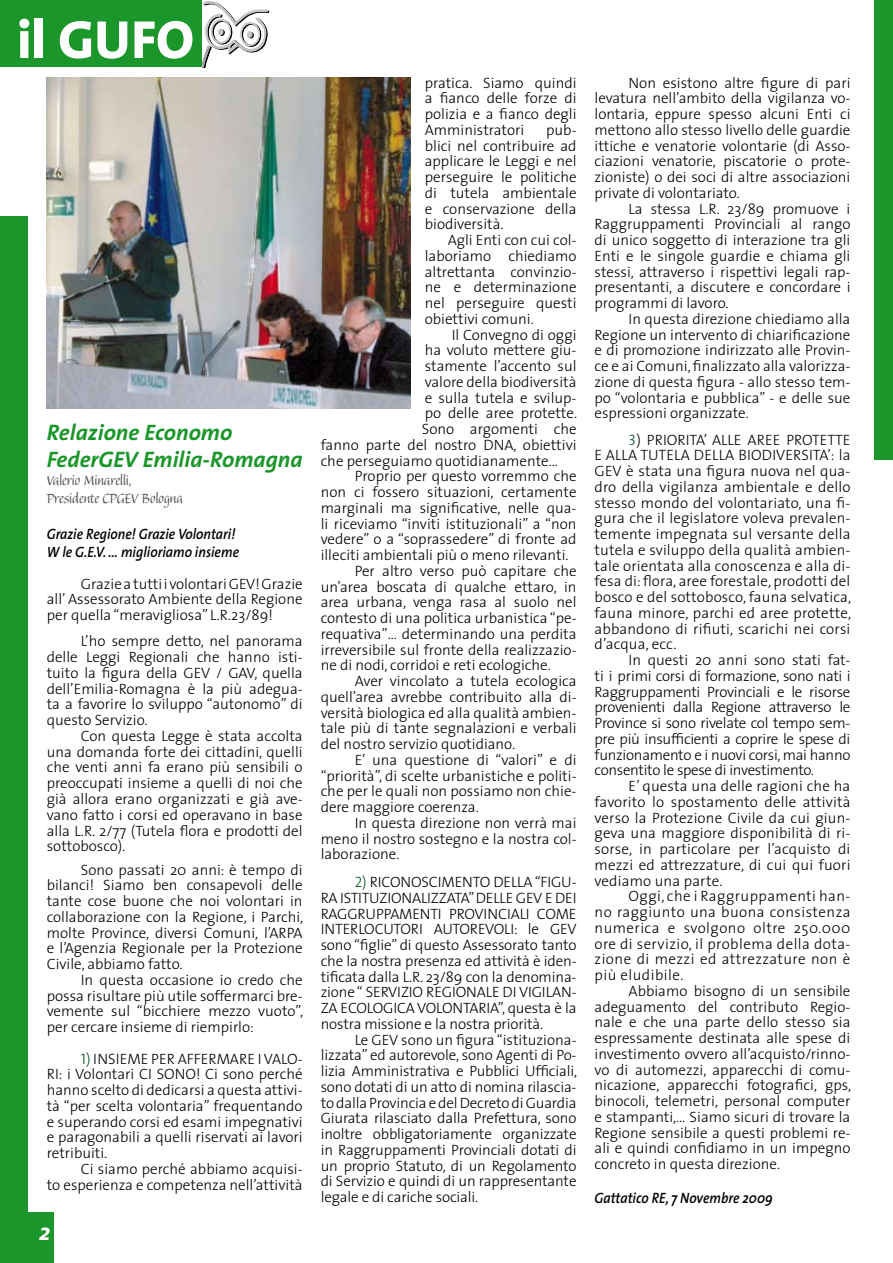
<style>
.page{position:relative;width:893px;height:1263px;background:#fff}
.page>*{position:absolute;margin:0;border:0;box-sizing:border-box;transform-origin:0 0}
.t1{font:800 54px "The Sans";color:#fff}
.t2{font:italic 700 24px "The Sans";color:#fff}
.t3{font:italic 700 22.5px/27px "The Sans";color:#1a962b}
.t4{font:18px/18px "Balzano Std";color:#58585a}
.t5{font:300 15px/15.8px "The Sans";color:#000;text-align:justify}
.t6{font:15px/15.8px "The Sans Light Caps";color:#000;text-align:right}
.t7{font:italic 600 15px/18px "The Sans";color:#000;scale:.9 1}
.s1{color:#00501f}
.s2{font-family:"The Sans Light Caps";font-weight:400}
.s3{font-family:"The Sans Light Caps";font-weight:400;color:#00501f}
.s4{font-family:"The Sans";font-weight:300}
</style>
<div class="page">
<div style="left:0;top:0;width:202px;height:67px;background:#1a962b"></div>
<svg style="left:202px;top:1px;width:67px;height:67px"></svg>
<div style="left:7px;top:1212px;width:47px;height:51px;background:#1a962b"></div>
<div style="left:0;top:216px;width:27px;height:1047px;background:#1a962b"></div>
<div style="left:875px;top:0;width:18px;height:459px;background:#1a962b"></div>
<img style="left:47px;top:77px;width:364px;height:332px">
<h1 class="t1" style="left:17px;top:-6px;width:178px">il GUFO</h1>
<h3 class="t3" style="left:47px;top:418px;width:257px">Relazione Economo<br>FederGEV Emilia-Romagna</h3>
<p class="t4" style="left:47px;top:472px;width:138px">Valerio Minarelli,<br>Presidente CPGEV Bologna</p>
<p class="t7" style="left:47px;top:525px;width:215px">Grazie Regione! Grazie Volontari!<br>W le G.E.V. … miglioriamo insieme</p>
<p class="t5" style="left:47px;top:575px;width:257px;text-indent:34px">Grazie a tutti i volontari GEV! Grazie all’ Assessorato Ambiente della Regione per quella “meravigliosa” L.R.23/89!</p>
<p class="t5" style="left:47px;top:633px;width:257px;text-indent:34px">L’ho sempre detto, nel panorama delle Leggi Regionali che hanno isti&shy;tuito la figura della GEV / GAV, quella dell’Emilia-Romagna è la più adegua&shy;ta a favorire lo sviluppo “autonomo” di questo Servizio.</p>
<p class="t5" style="left:47px;top:727px;width:257px;text-indent:34px">Con questa Legge è stata accolta una domanda forte dei cittadini, quelli che venti anni fa erano più sensibili o preoccupati insieme a quelli di noi che già allora erano organizzati e già ave&shy;vano fatto i corsi ed operavano in base alla L.R. 2/77 (Tutela flora e prodotti del sottobosco).</p>
<p class="t5" style="left:47px;top:861px;width:258px;text-indent:34px">Sono passati 20 anni: è tempo di bilanci! Siamo ben consapevoli delle tante cose buone che noi volontari in collaborazione con la Regione, i Parchi, molte Province, diversi Comuni, l’ARPA e l’Agenzia Regionale per la Protezione Civile, abbiamo fatto.</p>
<p class="t5" style="left:47px;top:971px;width:258px;text-indent:34px">In questa occasione io credo che possa risultare più utile soffermarci bre&shy;vemente sul “bicchiere mezzo vuoto”, per cercare insieme di riempirlo:</p>
<p class="t6" style="left:81px;top:1050px;width:223px"><span class="s1">1)</span> INSIEME PER AFFERMARE I VALO-</p>
<p class="t5" style="left:47px;top:1066px;width:257px"><span class="s2">RI:</span> i Volontari CI SONO! Ci sono perché hanno scelto di dedicarsi a questa attivi&shy;tà “per scelta volontaria” frequentando e superando corsi ed esami impegnativi e paragonabili a quelli riservati ai lavori retribuiti.</p>
<p class="t5" style="left:47px;top:1160px;width:257px;text-align:right">Ci siamo perché abbiamo acquisi-<br>to esperienza e competenza nell’attività</p>
<h2 class="t2" style="left:39px;top:1212px;width:13px">2</h2>
<p class="t5" style="left:425px;top:74px;width:153px">pratica. Siamo quindi a fianco delle forze di polizia e a fianco degli Amministratori</p>
<p class="t5" style="left:425px;top:121px;width:153px;text-indent:121px">pub&shy;blici nel contribuire ad applicare le Leggi e nel perseguire le politiche di tutela ambientale e conservazione della biodiversità.</p>
<p class="t5" style="left:425px;top:232px;width:153px;text-indent:23px">Agli Enti con cui col&shy;laboriamo chiediamo altrettanta convinzio&shy;ne e determinazione nel perseguire questi obiettivi comuni.</p>
<p class="t5" style="left:452px;top:326px;width:126px">Il Convegno di oggi</p>
<p class="t5" style="left:425px;top:342px;width:153px">ha voluto mettere giu-</p>
<p class="t5" style="left:425px;top:358px;width:153px">stamente l’accento sul</p>
<p class="t5" style="left:425px;top:373px;width:153px">valore della biodiversità</p>
<p class="t5" style="left:425px;top:389px;width:153px">e sulla tutela e svilup-</p>
<p class="t5" style="left:425px;top:405px;width:154px">po delle aree protette.</p>
<p class="t5" style="left:422px;top:421px;width:156px">Sono argomenti che</p>
<p class="t5" style="left:321px;top:436px;width:257px">fanno parte del nostro DNA, obiettivi</p>
<p class="t5" style="left:321px;top:452px;width:239px">che perseguiamo quotidianamente…</p>
<p class="t5" style="left:355px;top:468px;width:223px">Proprio per questo vorremmo che</p>
<p class="t5" style="left:321px;top:484px;width:257px">non ci fossero situazioni, certamente</p>
<p class="t5" style="left:321px;top:499px;width:257px">marginali ma significative, nelle qua-</p>
<p class="t5" style="left:321px;top:515px;width:257px">li riceviamo “inviti istituzionali” a “non</p>
<p class="t5" style="left:321px;top:531px;width:257px">vedere” o a “soprassedere” di fronte ad</p>
<p class="t5" style="left:321px;top:547px;width:249px">illeciti ambientali più o meno rilevanti.</p>
<p class="t5" style="left:355px;top:562px;width:223px">Per altro verso può capitare che</p>
<p class="t5" style="left:321px;top:578px;width:257px">un’area boscata di qualche ettaro, in</p>
<p class="t5" style="left:321px;top:594px;width:257px">area urbana, venga rasa al suolo nel</p>
<p class="t5" style="left:321px;top:610px;width:257px">contesto di una politica urbanistica “pe-</p>
<p class="t5" style="left:321px;top:625px;width:257px">requativa”… determinando una perdita</p>
<p class="t5" style="left:321px;top:641px;width:257px">irreversibile sul fronte della realizzazio-</p>
<p class="t5" style="left:321px;top:657px;width:232px">ne di nodi, corridoi e reti ecologiche.</p>
<p class="t5" style="left:355px;top:673px;width:223px">Aver vincolato a tutela ecologica</p>
<p class="t5" style="left:321px;top:688px;width:257px">quell’area avrebbe contribuito alla di-</p>
<p class="t5" style="left:321px;top:704px;width:257px">versità biologica ed alla qualità ambien-</p>
<p class="t5" style="left:321px;top:720px;width:257px">tale più di tante segnalazioni e verbali</p>
<p class="t5" style="left:321px;top:736px;width:196px">del nostro servizio quotidiano.</p>
<p class="t5" style="left:355px;top:751px;width:223px">E’ una questione di “valori” e di</p>
<p class="t5" style="left:321px;top:767px;width:257px">“priorità”, di scelte urbanistiche e politi-</p>
<p class="t5" style="left:321px;top:783px;width:257px">che per le quali non possiamo non chie-</p>
<p class="t5" style="left:321px;top:799px;width:160px">dere maggiore coerenza.</p>
<p class="t5" style="left:355px;top:814px;width:223px">In questa direzione non verrà mai</p>
<p class="t5" style="left:321px;top:830px;width:257px">meno il nostro sostegno e la nostra col-</p>
<p class="t5" style="left:321px;top:846px;width:80px">laborazione.</p>
<p class="t5" style="left:321px;top:874px;width:257px;text-indent:34px"><span class="s3">2)</span> RICONOSCIMENTO DELLA “FIGU-RA ISTITUZIONALIZZATA” DELLE GEV E DEI RAGGRUPPAMENTI PROVINCIALI COME INTERLOCUTORI AUTOREVOLI: le GEV sono “figlie” di questo Assessorato tanto che la nostra presenza ed attività è iden&shy;tificata dalla L.R. 23/89 con la denomina&shy;zione “ SERVIZIO REGIONALE DI VIGILAN-ZA ECOLOGICA VOLONTARIA”, questa è la nostra missione e la nostra priorità.</p>
<p class="t5" style="left:321px;top:1031px;width:258px;text-indent:34px">Le GEV sono un figura “istituziona&shy;lizzata” ed autorevole, sono Agenti di Po&shy;lizia Amministrativa e Pubblici Ufficiali, sono dotati di un atto di nomina rilascia&shy;to dalla Provincia e del Decreto di Guardia Giurata rilasciato dalla Prefettura, sono inoltre obbligatoriamente organizzate in Raggruppamenti Provinciali dotati di un proprio Statuto, di un Regolamento di Servizio e quindi di un rappresentante legale e di cariche sociali.</p>
<p class="t5" style="left:595px;top:74px;width:257px;text-indent:34px">Non esistono altre figure di pari levatura nell’ambito della vigilanza vo&shy;lontaria, eppure spesso alcuni Enti ci mettono allo stesso livello delle guardie ittiche e venatorie volontarie (di Asso&shy;ciazioni venatorie, piscatorie o prote&shy;zioniste) o dei soci di altre associazioni private di volontariato.</p>
<p class="t5" style="left:595px;top:200px;width:257px;text-indent:34px">La stessa L.R. 23/89 promuove i Raggruppamenti Provinciali al rango di unico soggetto di interazione tra gli Enti e le singole guardie e chiama gli stessi, attraverso i rispettivi legali rap&shy;presentanti, a discutere e concordare i programmi di lavoro.</p>
<p class="t5" style="left:595px;top:310px;width:257px;text-indent:34px">In questa direzione chiediamo alla Regione un intervento di chiarificazione e di promozione indirizzato alle Provin&shy;ce e ai Comuni, finalizzato alla valorizza&shy;zione di questa figura - allo stesso tem&shy;po “volontaria e pubblica” - e delle sue espressioni organizzate.</p>
<p class="t6" style="left:595px;top:431px;width:257px"><span class="s1">3</span>) PRIORITA’ ALLE AREE PROTETTE<br>E ALLA TUTELA DELLA BIODIVERSITA’: <span class="s4">la</span></p>
<p class="t5" style="left:595px;top:463px;width:258px">GEV è stata una figura nuova nel qua&shy;dro della vigilanza ambientale e dello stesso mondo del volontariato, una fi&shy;gura che il legislatore voleva prevalen&shy;temente impegnata sul versante della tutela e sviluppo della qualità ambien&shy;tale orientata alla conoscenza e alla di&shy;fesa di: flora, aree forestale, prodotti del bosco e del sottobosco, fauna selvatica, fauna minore, parchi ed aree protette, abbandono di rifiuti, scarichi nei corsi d’acqua, ecc.</p>
<p class="t5" style="left:595px;top:652px;width:257px;text-indent:34px">In questi 20 anni sono stati fat&shy;ti i primi corsi di formazione, sono nati i Raggruppamenti Provinciali e le risorse provenienti dalla Regione attraverso le Province si sono rivelate col tempo sem&shy;pre più insufficienti a coprire le spese di funzionamento e i nuovi corsi, mai hanno consentito le spese di investimento.</p>
<p class="t5" style="left:595px;top:778px;width:257px;text-indent:34px">E’ questa una delle ragioni che ha favorito lo spostamento delle attività verso la Protezione Civile da cui giun&shy;geva una maggiore disponibilità di ri&shy;sorse, in particolare per l’acquisto di mezzi ed attrezzature, di cui qui fuori vediamo una parte.</p>
<p class="t5" style="left:595px;top:888px;width:257px;text-indent:34px">Oggi, che i Raggruppamenti han&shy;no raggiunto una buona consistenza numerica e svolgono oltre 250.000 ore di servizio, il problema della dota&shy;zione di mezzi ed attrezzature non è più eludibile.</p>
<p class="t5" style="left:595px;top:982px;width:258px;text-indent:34px">Abbiamo bisogno di un sensibile adeguamento del contributo Regio&shy;nale e che una parte dello stesso sia espressamente destinata alle spese di investimento ovvero all’acquisto/rinno&shy;vo di automezzi, apparecchi di comu&shy;nicazione, apparecchi fotografici, gps, binocoli, telemetri, personal computer e stampanti,… Siamo sicuri di trovare la Regione sensibile a questi problemi re&shy;ali e quindi confidiamo in un impegno concreto in questa direzione.</p>
<p class="t7" style="left:595px;top:1188px;width:199px">Gattatico RE, 7 Novembre 2009</p>
</div>
